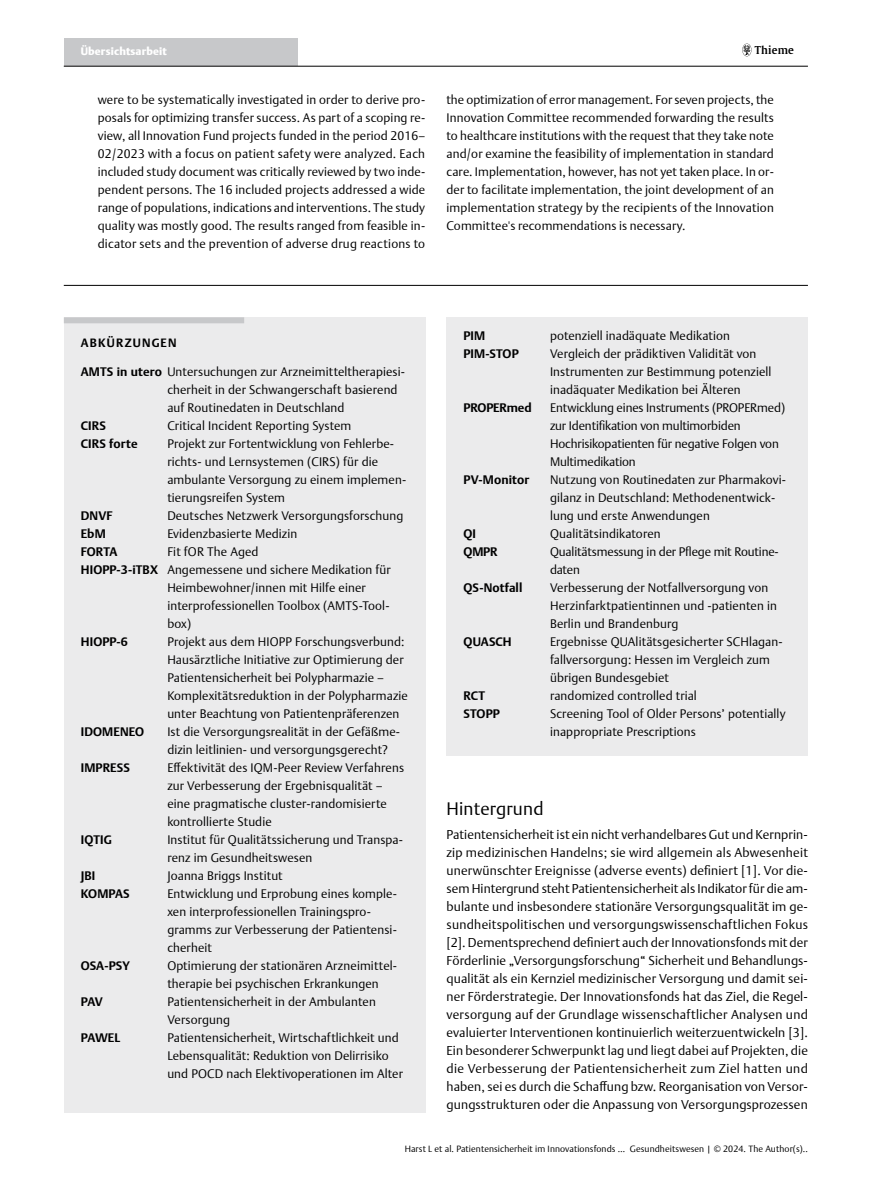
<style>
.page{position:relative;width:893px;height:1191px;background:#fff}
.page>*{position:absolute;margin:0;border:0;box-sizing:border-box;transform-origin:0 0}
.t1{font:300 18px "Thieme Argo 2011";letter-spacing:.01em;color:#000}
.t2{font:300 12.75px/18px "Thieme Argo 2011";letter-spacing:.015em;color:#000;text-align:justify}
.t3{font:300 12.3px/18px "Thieme Argo 2011";letter-spacing:.01em;color:#000}
.t4{font:300 12.3px/18px "Thieme Argo 2011";letter-spacing:-.01em;color:#000}
.t5{font:700 12.3px "Thieme Argo 2011";letter-spacing:.01em;color:#000}
.t6{font:700 12.3px "Thieme Argo 2011";letter-spacing:-.01em;color:#000}
.t7{font:700 12px "Thieme Argo 2011";letter-spacing:.1em;color:#000}
.t8{font:900 10.8px "Thieme Argo 2011";letter-spacing:.01em;color:#fff}
.t9{font:600 10.8px "Thieme Gulliver 2011";letter-spacing:.01em;color:#000}
.t10{font:300 9px "Thieme Argo 2011";letter-spacing:.01em;color:#000}
.s1{font-weight:700}
</style>
<div class="page">
<div style="left:64px;top:38px;width:234px;height:28px;background:#c7c8ca"></div>
<hr style="left:64px;top:66px;width:744px;height:1px;background:#000">
<svg style="left:742px;top:44px;width:9px;height:12px"></svg>
<div style="left:64px;top:317px;width:361px;height:795px;background:#ebebec"></div>
<div style="left:64px;top:317px;width:180px;height:6px;background:#c7c8ca"></div>
<div style="left:446px;top:317px;width:362px;height:438px;background:#ebebec"></div>
<hr style="left:64px;top:285px;width:744px;height:1px;background:#000">
<p class="t8" style="left:81px;top:44px;width:88px">Übersichtsarbeit</p>
<p class="t9" style="left:755px;top:42px;width:40px">Thieme</p>
<p class="t3" style="left:98px;top:90px;width:329px;text-align:justify">were to be systematically investigated in order to derive pro&shy;posals for optimizing transfer success. As part of a scoping re&shy;view, all Innovation Fund projects funded in the period 2016– 02/2023 with a focus on patient safety were analyzed. Each included study document was critically reviewed by two inde&shy;pendent persons. The 16 included projects addressed a wide range of populations, indications and interventions. The study quality was mostly good. The results ranged from feasible in&shy;dicator sets and the prevention of adverse drug reactions to</p>
<p class="t3" style="left:446px;top:90px;width:329px;text-align:justify">the optimization of error management. For seven projects, the Innovation Committee recommended forwarding the results to healthcare institutions with the request that they take note and/or examine the feasibility of implementation in standard care. Implementation, however, has not yet taken place. In or&shy;der to facilitate implementation, the joint development of an implementation strategy by the recipients of the Innovation Committee's recommendations is necessary.</p>
<p class="t7" style="left:81px;top:335px;width:97px">Abkürzungen</p>
<p class="t3" style="left:167px;top:362px;width:239px;text-indent:-86px"><span class="s1">AMTS in utero</span> Untersuchungen zur Arzneimitteltherapiesi&shy;cherheit in der Schwangerschaft basierend auf Routinedaten in Deutschland</p>
<p class="t5" style="left:81px;top:417px;width:27px">CIRS</p>
<p class="t3" style="left:167px;top:416px;width:186px">Critical Incident Reporting System</p>
<p class="t5" style="left:81px;top:435px;width:58px">CIRS forte</p>
<p class="t3" style="left:167px;top:434px;width:240px">Projekt zur Fortentwicklung von Fehlerbe&shy;richts- und Lernsystemen (CIRS) für die ambulante Versorgung zu einem implemen&shy;tierungsreifen System</p>
<p class="t5" style="left:81px;top:507px;width:33px">DNVF</p>
<p class="t3" style="left:167px;top:506px;width:238px">Deutsches Netzwerk Versorgungsforschung</p>
<p class="t5" style="left:81px;top:525px;width:26px">EbM</p>
<p class="t3" style="left:167px;top:524px;width:131px">Evidenzbasierte Medizin</p>
<p class="t5" style="left:81px;top:543px;width:31px">FORTA</p>
<p class="t3" style="left:167px;top:542px;width:93px">Fit fOR The Aged</p>
<p class="t3" style="left:81px;top:560px;width:311px"><span class="s1">HIOPP-3-iTBX</span> Angemessene und sichere Medikation für</p>
<p class="t3" style="left:167px;top:578px;width:200px">Heimbewohner/innen mit Hilfe einer</p>
<p class="t3" style="left:167px;top:596px;width:224px">interprofessionellen Toolbox (AMTS-Tool-</p>
<p class="t3" style="left:167px;top:614px;width:25px">box)</p>
<p class="t5" style="left:81px;top:633px;width:49px">HIOPP-6</p>
<p class="t3" style="left:167px;top:632px;width:242px">Projekt aus dem HIOPP Forschungsverbund:<br>Hausärztliche Initiative zur Optimierung der Patientensicherheit bei Polypharmazie – Komplexitätsreduktion in der Polypharmazie unter Beachtung von Patientenpräferenzen</p>
<p class="t5" style="left:81px;top:723px;width:65px">IDOMENEO</p>
<p class="t3" style="left:167px;top:722px;width:234px">Ist die Versorgungsrealität in der Gefäßme&shy;dizin leitlinien- und versorgungsgerecht?</p>
<p class="t5" style="left:81px;top:759px;width:50px">IMPRESS</p>
<p class="t3" style="left:167px;top:758px;width:238px">Effektivität des IQM-Peer Review Verfahrens zur Verbesserung der Ergebnisqualität – eine pragmatische cluster-randomisierte kontrollierte Studie</p>
<p class="t5" style="left:81px;top:831px;width:32px">IQTIG</p>
<p class="t3" style="left:167px;top:830px;width:237px">Institut für Qualitätssicherung und Transpa&shy;renz im Gesundheitswesen</p>
<p class="t5" style="left:81px;top:867px;width:16px">JBI</p>
<p class="t3" style="left:167px;top:866px;width:117px">Joanna Briggs Institut</p>
<p class="t5" style="left:81px;top:885px;width:50px">KOMPAS</p>
<p class="t3" style="left:167px;top:884px;width:231px">Entwicklung und Erprobung eines komple&shy;xen interprofessionellen Trainingspro&shy;gramms zur Verbesserung der Patientensi&shy;cherheit</p>
<p class="t5" style="left:81px;top:957px;width:51px">OSA-PSY</p>
<p class="t3" style="left:167px;top:956px;width:231px">Optimierung der stationären Arzneimittel&shy;therapie bei psychischen Erkrankungen</p>
<p class="t5" style="left:81px;top:993px;width:24px">PAV</p>
<p class="t3" style="left:167px;top:992px;width:210px">Patientensicherheit in der Ambulanten<br>Versorgung</p>
<p class="t5" style="left:81px;top:1029px;width:41px">PAWEL</p>
<p class="t3" style="left:167px;top:1028px;width:237px">Patientensicherheit, Wirtschaftlichkeit und<br>Lebensqualität: Reduktion von Delirrisiko und POCD nach Elektivoperationen im Alter</p>
<p class="t5" style="left:463px;top:327px;width:23px">PIM</p>
<p class="t3" style="left:550px;top:326px;width:181px">potenziell inadäquate Medikation</p>
<p class="t5" style="left:463px;top:345px;width:57px">PIM-STOP</p>
<p class="t3" style="left:550px;top:344px;width:223px">Vergleich der prädiktiven Validität von<br>Instrumenten zur Bestimmung potenziell inadäquater Medikation bei Älteren</p>
<p class="t6" style="left:463px;top:399px;width:70px">PROPERmed</p>
<p class="t4" style="left:550px;top:398px;width:237px">Entwicklung eines Instruments (PROPERmed) zur Identifikation von multimorbiden Hochrisikopatienten für negative Folgen von Multimedikation</p>
<p class="t5" style="left:463px;top:471px;width:67px">PV-Monitor</p>
<p class="t3" style="left:550px;top:470px;width:238px">Nutzung von Routinedaten zur Pharmakovi&shy;gilanz in Deutschland: Methodenentwick&shy;lung und erste Anwendungen</p>
<p class="t5" style="left:463px;top:525px;width:14px">QI</p>
<p class="t3" style="left:550px;top:524px;width:112px">Qualitätsindikatoren</p>
<p class="t5" style="left:463px;top:543px;width:36px">QMPR</p>
<p class="t4" style="left:550px;top:542px;width:230px">Qualitätsmessung in der Pflege mit Routine&shy;daten</p>
<p class="t5" style="left:463px;top:579px;width:60px">QS-Notfall</p>
<p class="t3" style="left:550px;top:578px;width:228px">Verbesserung der Notfallversorgung von<br>Herzinfarktpatientinnen und -patienten in<br>Berlin und Brandenburg</p>
<p class="t5" style="left:463px;top:633px;width:50px">QUASCH</p>
<p class="t3" style="left:550px;top:632px;width:234px">Ergebnisse QUAlitätsgesicherter SCHlagan&shy;fallversorgung: Hessen im Vergleich zum übrigen Bundesgebiet</p>
<p class="t5" style="left:463px;top:687px;width:23px">RCT</p>
<p class="t3" style="left:550px;top:686px;width:148px">randomized controlled trial</p>
<p class="t5" style="left:463px;top:705px;width:38px">STOPP</p>
<p class="t3" style="left:550px;top:704px;width:237px">Screening Tool of Older Persons’ potentially inappropriate Prescriptions</p>
<h1 class="t1" style="left:446px;top:796px;width:99px">Hintergrund</h1>
<p class="t2" style="left:446px;top:825px;width:363px">Patientensicherheit ist ein nicht verhandelbares Gut und Kernprin&shy;zip medizinischen Handelns; sie wird allgemein als Abwesenheit unerwünschter Ereignisse (adverse events) definiert [1]. Vor die&shy;sem Hintergrund steht Patientensicherheit als Indikator für die am&shy;bulante und insbesondere stationäre Versorgungsqualität im ge&shy;sundheitspolitischen und versorgungswissenschaftlichen Fokus [2]. Dementsprechend definiert auch der Innovationsfonds mit der Förderlinie „Versorgungsforschung“ Sicherheit und Behandlungs&shy;qualität als ein Kernziel medizinischer Versorgung und damit sei&shy;ner Förderstrategie. Der Innovationsfonds hat das Ziel, die Regel&shy;versorgung auf der Grundlage wissenschaftlicher Analysen und evaluierter Interventionen kontinuierlich weiterzuentwickeln [3].<br>Ein besonderer Schwerpunkt lag und liegt dabei auf Projekten, die die Verbesserung der Patientensicherheit zum Ziel hatten und haben, sei es durch die Schaffung bzw. Reorganisation von Versor&shy;gungsstrukturen oder die Anpassung von Versorgungsprozessen</p>
<p class="t10" style="left:405px;top:1143px;width:405px">Harst L et al. Patientensicherheit im Innovationsfonds … Gesundheitswesen | © 2024. The Author(s)..</p>
</div>
